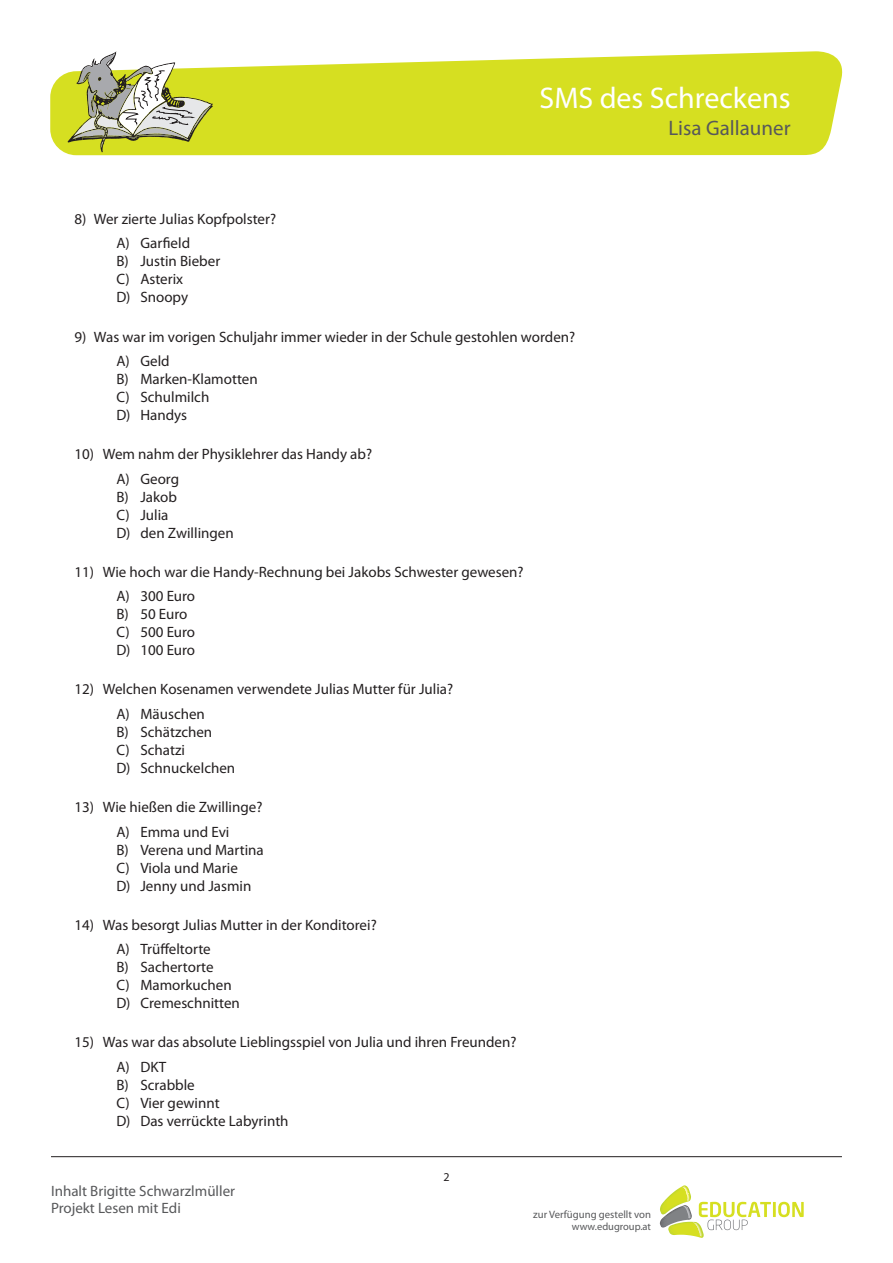
<style>
.page{position:relative;width:893px;height:1263px;background:#fff}
.page>*{position:absolute;margin:0;border:0;box-sizing:border-box;transform-origin:0 0}
.t1{font:30px "Myriad Pro";color:#fff}
.t2{font:21px "Myriad Pro";color:#57585a}
.Fließ_Einzug{font:15px "Myriad Pro";color:#231f20}
.Head_klein{font:15px "Myriad Pro";color:#231f20}
.t3{font:15px/16.5px "Myriad Pro";color:#57585a}
.t4{font:12px "Myriad Pro";color:#231f20}
.t5{font:10.65px "Myriad Pro";color:#57585a}
.t6{font:10.5px "Myriad Pro";color:#57585a}
</style>
<div class="page">
<svg style="left:50px;top:51px;width:793px;height:104px;background:#dae238"></svg>
<svg style="left:68px;top:52px;width:145px;height:100px"></svg>
<hr style="left:773px;top:1202px;width:3px;height:15px;background:#d6df21">
<svg style="left:778px;top:1202px;width:26px;height:15px"></svg>
<svg style="left:660px;top:1185px;width:111px;height:53px"></svg>
<hr style="left:51px;top:1156px;width:791px;height:1px;background:#231f20">
<h1 class="t1" style="left:540px;top:79px;width:252px">SMS des Schreckens</h1>
<h2 class="t2" style="left:668px;top:115px;width:124px">Lisa Gallauner</h2>
<p class="Head_klein" style="left:74px;top:210px;width:203px">8) Wer zierte Julias Kopfpolster?</p>
<p class="Fließ_Einzug" style="left:116px;top:234px;width:75px">A) Garfield</p>
<p class="Fließ_Einzug" style="left:116px;top:252px;width:105px">B) Justin Bieber</p>
<p class="Fließ_Einzug" style="left:116px;top:270px;width:68px">C) Asterix</p>
<p class="Fließ_Einzug" style="left:116px;top:288px;width:73px">D) Snoopy</p>
<p class="Head_klein" style="left:74px;top:327px;width:502px">9) Was war im vorigen Schuljahr immer wieder in der Schule gestohlen worden?</p>
<p class="Fließ_Einzug" style="left:116px;top:352px;width:55px">A) Geld</p>
<p class="Fließ_Einzug" style="left:116px;top:370px;width:143px">B) Marken-Klamotten</p>
<p class="Fließ_Einzug" style="left:116px;top:388px;width:94px">C) Schulmilch</p>
<p class="Fließ_Einzug" style="left:116px;top:406px;width:72px">D) Handys</p>
<p class="Head_klein" style="left:74px;top:445px;width:299px">10) Wem nahm der Physiklehrer das Handy ab?</p>
<p class="Fließ_Einzug" style="left:116px;top:469px;width:64px">A) Georg</p>
<p class="Fließ_Einzug" style="left:116px;top:487px;width:62px">B) Jakob</p>
<p class="Fließ_Einzug" style="left:116px;top:505px;width:54px">C) Julia</p>
<p class="Fließ_Einzug" style="left:116px;top:523px;width:119px">D) den Zwillingen</p>
<p class="Head_klein" style="left:74px;top:562px;width:451px">11) Wie hoch war die Handy-Rechnung bei Jakobs Schwester gewesen?</p>
<p class="Fließ_Einzug" style="left:116px;top:587px;width:80px">A) 300 Euro</p>
<p class="Fließ_Einzug" style="left:116px;top:605px;width:73px">B) 50 Euro</p>
<p class="Fließ_Einzug" style="left:116px;top:623px;width:80px">C) 500 Euro</p>
<p class="Fließ_Einzug" style="left:116px;top:641px;width:80px">D) 100 Euro</p>
<p class="Head_klein" style="left:74px;top:680px;width:380px">12) Welchen Kosenamen verwendete Julias Mutter für Julia?</p>
<p class="Fließ_Einzug" style="left:116px;top:704px;width:90px">A) Mäuschen</p>
<p class="Fließ_Einzug" style="left:116px;top:722px;width:97px">B) Schätzchen</p>
<p class="Fließ_Einzug" style="left:116px;top:740px;width:70px">C) Schatzi</p>
<p class="Fließ_Einzug" style="left:116px;top:758px;width:120px">D) Schnuckelchen</p>
<p class="Head_klein" style="left:74px;top:798px;width:190px">13) Wie hießen die Zwillinge?</p>
<p class="Fließ_Einzug" style="left:116px;top:822px;width:115px">A) Emma und Evi</p>
<p class="Fließ_Einzug" style="left:116px;top:840px;width:149px">B) Verena und Martina</p>
<p class="Fließ_Einzug" style="left:116px;top:858px;width:123px">C) Viola und Marie</p>
<p class="Fließ_Einzug" style="left:116px;top:876px;width:137px">D) Jenny und Jasmin</p>
<p class="Head_klein" style="left:74px;top:915px;width:304px">14) Was besorgt Julias Mutter in der Konditorei?</p>
<p class="Fließ_Einzug" style="left:116px;top:940px;width:96px">A) Trüffeltorte</p>
<p class="Fließ_Einzug" style="left:116px;top:958px;width:99px">B) Sachertorte</p>
<p class="Fließ_Einzug" style="left:116px;top:976px;width:117px">C) Mamorkuchen</p>
<p class="Fließ_Einzug" style="left:116px;top:994px;width:125px">D) Cremeschnitten</p>
<p class="Head_klein" style="left:74px;top:1033px;width:444px">15) Was war das absolute Lieblingsspiel von Julia und ihren Freunden?</p>
<p class="Fließ_Einzug" style="left:116px;top:1057px;width:51px">A) DKT</p>
<p class="Fließ_Einzug" style="left:116px;top:1075px;width:80px">B) Scrabble</p>
<p class="Fließ_Einzug" style="left:116px;top:1093px;width:105px">C) Vier gewinnt</p>
<p class="Fließ_Einzug" style="left:116px;top:1111px;width:174px">D) Das verrückte Labyrinth</p>
<p class="t3" style="left:51px;top:1183px;width:186px">Inhalt Brigitte Schwarzlmüller<br>Projekt Lesen mit Edi</p>
<p class="t4" style="left:443px;top:1169px;width:8px">2</p>
<p class="t5" style="left:533px;top:1207px;width:119px">zur Verfügung gestellt von</p>
<p class="t6" style="left:572px;top:1220px;width:81px">www.edugroup.at</p>
</div>
